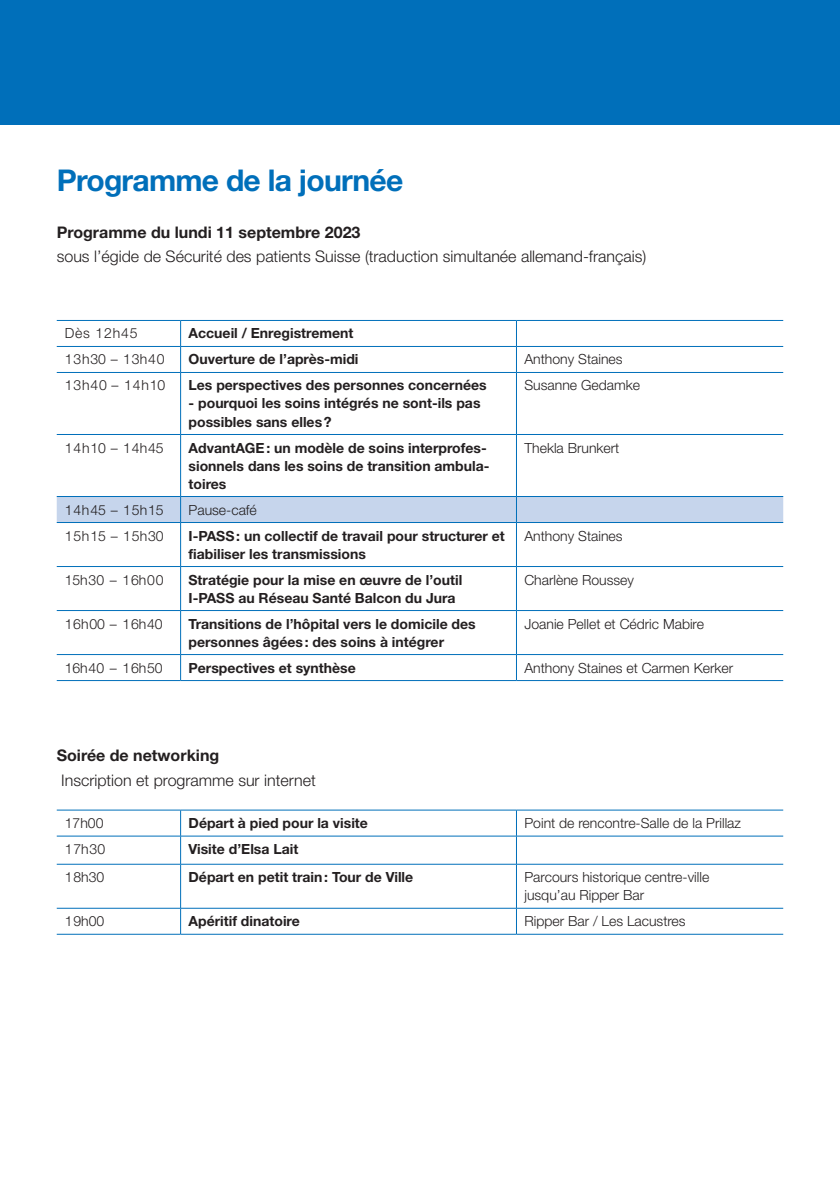
<style>
.page{position:relative;width:840px;height:1191px;background:#fff}
.page>*{position:absolute;margin:0;border:0;box-sizing:border-box;transform-origin:0 0}
.t1{font:700 30px "Helvetica Neue LT Pro";letter-spacing:-.025em;color:#006fba}
.t2{font:300 16px/24px "Helvetica Neue LT Pro";color:#231f20}
.t3{font:700 14px/18px "Helvetica Neue LT Pro";color:#231f20}
.t4{font:300 14px/18px "Helvetica Neue LT Pro";color:#231f20}
.t5{font:300 14px "Helvetica Neue LT Pro";letter-spacing:.06em;color:#231f20}
.t6{font:300 14px "Helvetica Neue LT Pro";letter-spacing:.03em;color:#231f20}
.s1{font-weight:700}
</style>
<div class="page">
<div style="left:0;top:0;width:839px;height:124px;background:#006fba"></div>
<hr style="left:57px;top:320px;width:123px;height:1px;background:#006fba">
<hr style="left:180px;top:320px;width:336px;height:1px;background:#006fba">
<hr style="left:516px;top:320px;width:266px;height:1px;background:#006fba">
<hr style="left:57px;top:346px;width:123px;height:1px;background:#006fba">
<hr style="left:180px;top:346px;width:336px;height:1px;background:#006fba">
<hr style="left:516px;top:346px;width:266px;height:1px;background:#006fba">
<hr style="left:57px;top:372px;width:123px;height:1px;background:#006fba">
<hr style="left:180px;top:372px;width:336px;height:1px;background:#006fba">
<hr style="left:516px;top:372px;width:266px;height:1px;background:#006fba">
<hr style="left:57px;top:434px;width:123px;height:1px;background:#006fba">
<hr style="left:180px;top:434px;width:336px;height:1px;background:#006fba">
<hr style="left:516px;top:434px;width:266px;height:1px;background:#006fba">
<hr style="left:57px;top:522px;width:123px;height:1px;background:#006fba">
<hr style="left:180px;top:522px;width:336px;height:1px;background:#006fba">
<hr style="left:516px;top:522px;width:266px;height:1px;background:#006fba">
<hr style="left:57px;top:566px;width:123px;height:1px;background:#006fba">
<hr style="left:180px;top:566px;width:336px;height:1px;background:#006fba">
<hr style="left:516px;top:566px;width:266px;height:1px;background:#006fba">
<hr style="left:57px;top:610px;width:123px;height:1px;background:#006fba">
<hr style="left:180px;top:610px;width:336px;height:1px;background:#006fba">
<hr style="left:516px;top:610px;width:266px;height:1px;background:#006fba">
<hr style="left:57px;top:654px;width:123px;height:1px;background:#006fba">
<hr style="left:180px;top:654px;width:336px;height:1px;background:#006fba">
<hr style="left:516px;top:654px;width:266px;height:1px;background:#006fba">
<hr style="left:57px;top:680px;width:123px;height:1px;background:#006fba">
<hr style="left:180px;top:680px;width:336px;height:1px;background:#006fba">
<hr style="left:516px;top:680px;width:266px;height:1px;background:#006fba">
<svg style="left:180px;top:321px;width:1px;height:51px"></svg>
<svg style="left:516px;top:321px;width:1px;height:51px"></svg>
<hr style="left:180px;top:373px;width:1px;height:61px;background:#006fba">
<hr style="left:516px;top:373px;width:1px;height:61px;background:#006fba">
<hr style="left:180px;top:435px;width:1px;height:61px;background:#006fba">
<hr style="left:516px;top:435px;width:1px;height:61px;background:#006fba">
<div style="left:57px;top:496px;width:725px;height:26px;background:#c6d5ec"></div>
<hr style="left:180px;top:523px;width:1px;height:43px;background:#006fba">
<hr style="left:516px;top:523px;width:1px;height:43px;background:#006fba">
<hr style="left:180px;top:567px;width:1px;height:43px;background:#006fba">
<hr style="left:516px;top:567px;width:1px;height:43px;background:#006fba">
<hr style="left:180px;top:611px;width:1px;height:43px;background:#006fba">
<hr style="left:516px;top:611px;width:1px;height:43px;background:#006fba">
<svg style="left:180px;top:655px;width:1px;height:25px"></svg>
<svg style="left:516px;top:655px;width:1px;height:25px"></svg>
<hr style="left:57px;top:809px;width:123px;height:1px;background:#006fba">
<hr style="left:180px;top:809px;width:336px;height:1px;background:#006fba">
<hr style="left:516px;top:809px;width:266px;height:1px;background:#006fba">
<hr style="left:57px;top:835px;width:123px;height:1px;background:#006fba">
<hr style="left:180px;top:835px;width:336px;height:1px;background:#006fba">
<hr style="left:516px;top:835px;width:266px;height:1px;background:#006fba">
<hr style="left:57px;top:864px;width:123px;height:1px;background:#006fba">
<hr style="left:180px;top:864px;width:336px;height:1px;background:#006fba">
<hr style="left:516px;top:864px;width:266px;height:1px;background:#006fba">
<hr style="left:57px;top:908px;width:123px;height:1px;background:#006fba">
<hr style="left:180px;top:908px;width:336px;height:1px;background:#006fba">
<hr style="left:516px;top:908px;width:266px;height:1px;background:#006fba">
<hr style="left:57px;top:934px;width:123px;height:1px;background:#006fba">
<hr style="left:180px;top:934px;width:336px;height:1px;background:#006fba">
<hr style="left:516px;top:934px;width:266px;height:1px;background:#006fba">
<svg style="left:180px;top:810px;width:1px;height:54px"></svg>
<svg style="left:516px;top:810px;width:1px;height:54px"></svg>
<hr style="left:180px;top:864px;width:1px;height:44px;background:#006fba">
<hr style="left:516px;top:864px;width:1px;height:44px;background:#006fba">
<svg style="left:180px;top:908px;width:1px;height:26px"></svg>
<svg style="left:516px;top:908px;width:1px;height:26px"></svg>
<p class="t1" style="left:57px;top:162px;width:348px">Programme de la journée</p>
<p class="t2" style="left:57px;top:220px;width:590px"><span class="s1">Programme du lundi 11 septembre 2023<br></span>sous l’égide de Sécurité des patients Suisse (traduction simultanée allemand-français)</p>
<p class="t5" style="left:65px;top:325px;width:74px">Dès 12h45</p>
<p class="t3" style="left:188px;top:324px;width:166px">Accueil / Enregistrement</p>
<p class="t5" style="left:65px;top:351px;width:101px">13h30 – 13h40</p>
<p class="t3" style="left:188px;top:350px;width:171px">Ouverture de l’après-midi</p>
<p class="t4" style="left:524px;top:350px;width:100px">Anthony Staines</p>
<p class="t5" style="left:65px;top:377px;width:102px">13h40 – 14h10</p>
<p class="t3" style="left:188px;top:376px;width:299px">Les perspectives des personnes concernées</p>
<p class="t3" style="left:188px;top:394px;width:293px">- pourquoi les soins intégrés ne sont-ils pas possibles sans elles ?</p>
<p class="t4" style="left:524px;top:376px;width:117px">Susanne Gedamke</p>
<p class="t5" style="left:65px;top:439px;width:100px">14h10 – 14h45</p>
<p class="t3" style="left:188px;top:438px;width:302px">AdvantAGE : un modèle de soins interprofes&shy;sionnels dans les soins de transition ambula&shy;toires</p>
<p class="t4" style="left:524px;top:438px;width:96px">Thekla Brunkert</p>
<p class="t5" style="left:65px;top:501px;width:100px">14h45 – 15h15</p>
<p class="t4" style="left:188px;top:500px;width:70px">Pause-café</p>
<p class="t5" style="left:65px;top:527px;width:100px">15h15 – 15h30</p>
<p class="t3" style="left:188px;top:526px;width:317px">I-PASS : un collectif de travail pour structurer et fiabiliser les transmissions</p>
<p class="t4" style="left:524px;top:526px;width:100px">Anthony Staines</p>
<p class="t6" style="left:65px;top:571px;width:100px">15h30 – 16h00</p>
<p class="t3" style="left:188px;top:570px;width:275px">Stratégie pour la mise en œuvre de l’outil<br>I-PASS au Réseau Santé Balcon du Jura</p>
<p class="t4" style="left:524px;top:570px;width:111px">Charlène Roussey</p>
<p class="t6" style="left:65px;top:615px;width:99px">16h00 – 16h40</p>
<p class="t3" style="left:188px;top:614px;width:288px">Transitions de l’hôpital vers le domicile des personnes âgées : des soins à intégrer</p>
<p class="t4" style="left:524px;top:614px;width:181px">Joanie Pellet et Cédric Mabire</p>
<p class="t4" style="left:65px;top:658px;width:99px">16h40 – 16h50</p>
<p class="t3" style="left:188px;top:658px;width:168px">Perspectives et synthèse</p>
<p class="t4" style="left:524px;top:658px;width:210px">Anthony Staines et Carmen Kerker</p>
<p class="t2" style="left:57px;top:743px;width:260px"><span class="s1">Soirée de networking<br></span>Inscription et programme sur internet</p>
<p class="t4" style="left:65px;top:814px;width:40px">17h00</p>
<p class="t3" style="left:188px;top:813px;width:181px">Départ à pied pour la visite</p>
<p class="t4" style="left:524px;top:814px;width:218px">Point de rencontre-Salle de la Prillaz</p>
<p class="t4" style="left:65px;top:840px;width:42px">17h30</p>
<p class="t3" style="left:188px;top:839px;width:111px">Visite d’Elsa Lait</p>
<p class="t4" style="left:65px;top:868px;width:41px">18h30</p>
<p class="t3" style="left:188px;top:868px;width:226px">Départ en petit train : Tour de Ville</p>
<p class="t4" style="left:524px;top:868px;width:186px">Parcours historique centre-ville jusqu’au Ripper Bar</p>
<p class="t4" style="left:65px;top:912px;width:41px">19h00</p>
<p class="t3" style="left:188px;top:912px;width:113px">Apéritif dinatoire</p>
<p class="t4" style="left:524px;top:912px;width:163px">Ripper Bar / Les Lacustres</p>
</div>
